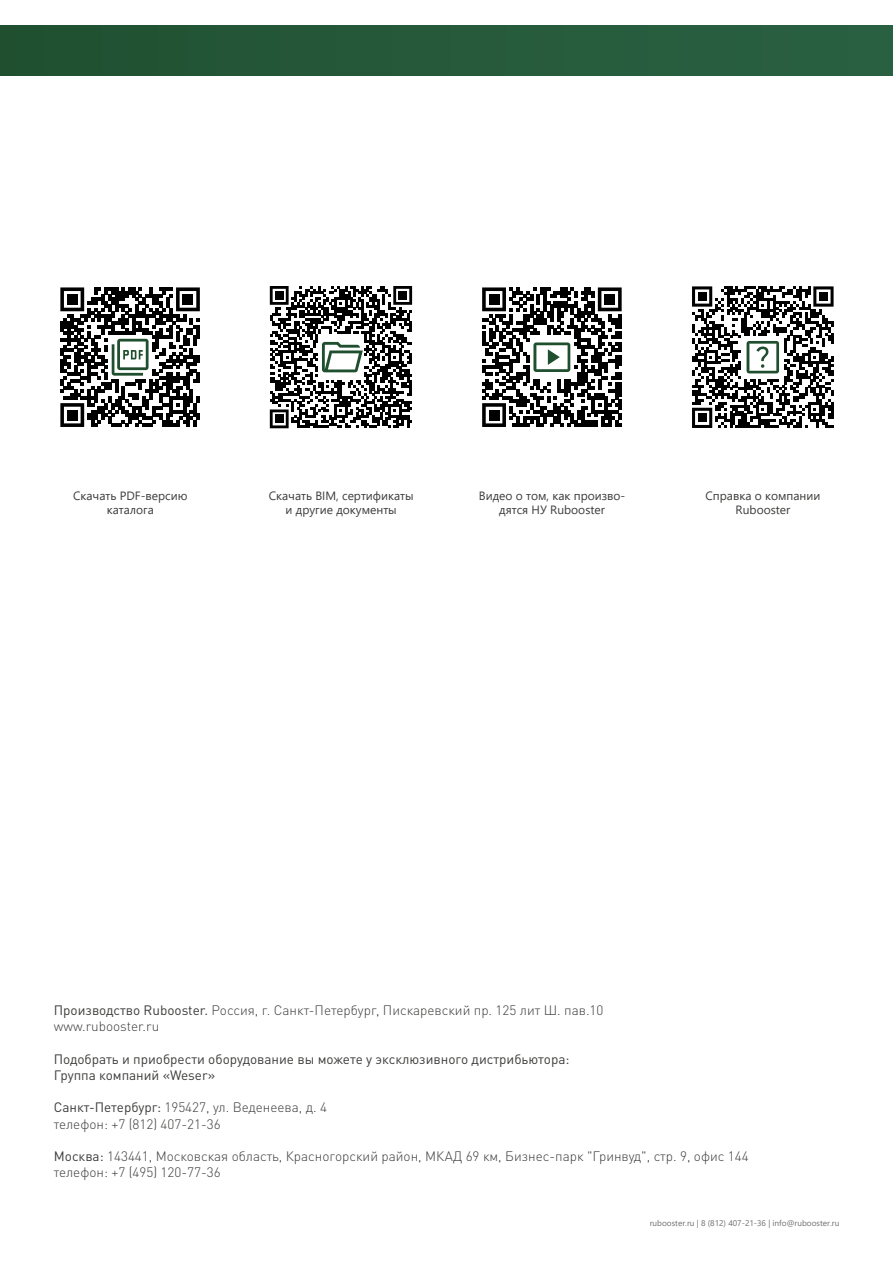
<style>
.page{position:relative;width:893px;height:1263px;background:#fff}
.page>*{position:absolute;margin:0;border:0;box-sizing:border-box;transform-origin:0 0}
.t1{font:300 13.5px/16.2px "DIN Pro";color:#3c3c3b}
.t2{font:13.5px/16.2px "DIN Pro";color:#3c3c3b}
.t3{font:12px/14.4px "Segoe UI";color:#3c3c3b;text-align:center}
.t4{font:8.25px "Segoe UI";color:#706f6f}
.s1{font-weight:400}
</style>
<div class="page">
<div style="left:0;top:26px;width:893px;height:50px;background:#25593a"></div>
<svg style="left:60px;top:287px;width:140px;height:140px"></svg>
<svg style="left:270px;top:286px;width:142px;height:142px"></svg>
<svg style="left:692px;top:286px;width:142px;height:142px"></svg>
<svg style="left:482px;top:287px;width:140px;height:140px"></svg>
<p class="t3" style="left:73px;top:487px;width:116px">Скачать PDF-версию каталога</p>
<p class="t3" style="left:269px;top:487px;width:146px">Скачать BIM, сертификаты и другие документы</p>
<p class="t3" style="left:705px;top:487px;width:116px">Справка о компании<br>Rubooster</p>
<p class="t3" style="left:479px;top:487px;width:148px">Видео о том, как произво&shy;дятся НУ Rubooster</p>
<p class="t1" style="left:54px;top:1001px;width:551px"><span class="s1">Производство Rubooster.</span> Россия, г. Санкт-Петербург, Пискаревский пр. 125 лит Ш. пав.10 www.rubooster.ru</p>
<p class="t2" style="left:54px;top:1049px;width:517px">Подобрать и приобрести оборудование вы можете у эксклюзивного дистрибьютора:<br>Группа компаний «Weser»</p>
<p class="t1" style="left:54px;top:1098px;width:275px"><span class="s1">Санкт-Петербург:</span> 195427, ул. Веденеева, д. 4 телефон: +7 (812) 407-21-36</p>
<p class="t1" style="left:54px;top:1147px;width:696px"><span class="s1">Москва:</span> 143441, Московская область, Красногорский район, МКАД 69 км, Бизнес-парк "Гринвуд", стр. 9, офис 144 телефон: +7 (495) 120-77-36</p>
<p class="t4" style="left:650px;top:1215px;width:191px">rubooster.ru | 8 (812) 407-21-36 | info@rubooster.ru</p>
</div>
